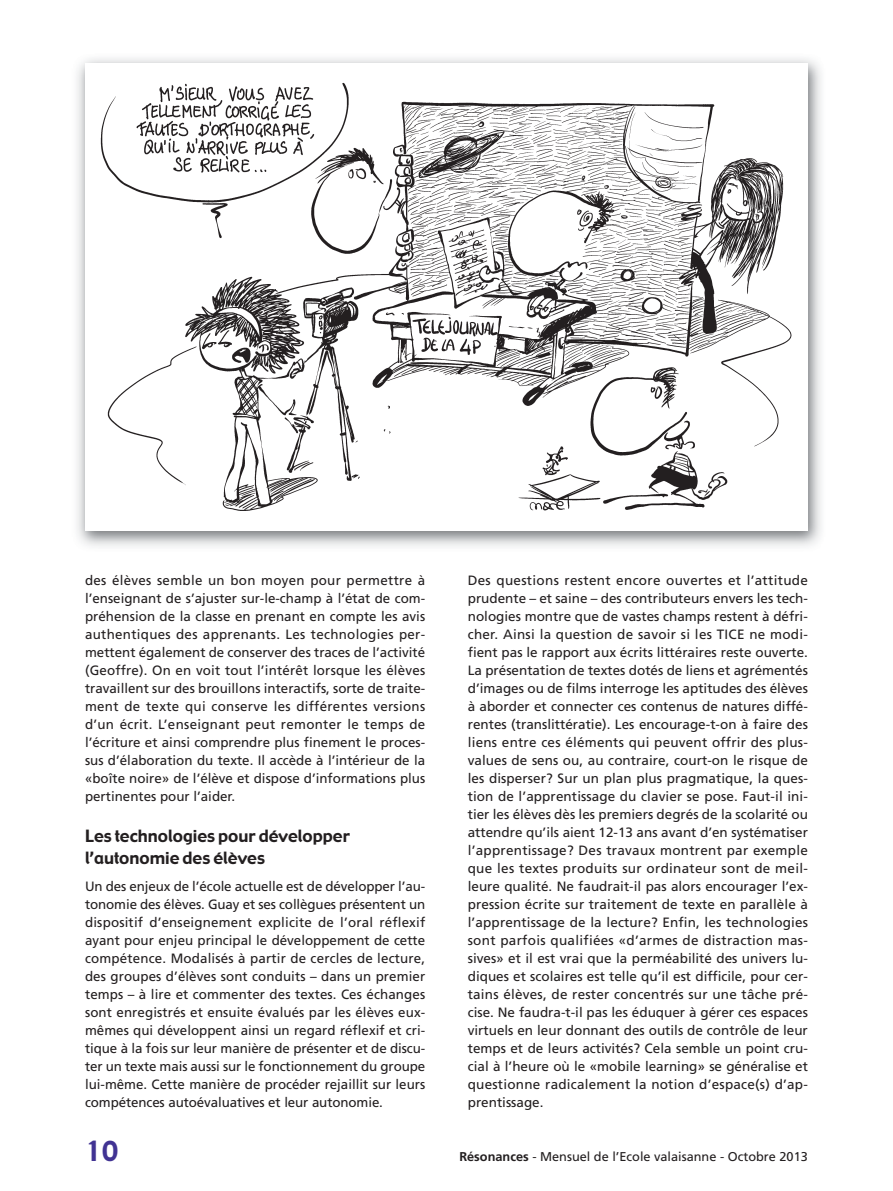
<style>
.page{position:relative;width:893px;height:1191px;background:#fff}
.page>*{position:absolute;margin:0;border:0;box-sizing:border-box;transform-origin:0 0}
.t1{font:27px "Gadget";color:#413393}
.t2{font:16.5px/22.5px "Gadget";color:#231f20}
.t3{font:13.5px/18px "Frutiger";color:#231f20;text-align:justify}
.t4{font:12.75px "Frutiger";color:#231f20}
.s1{font-weight:700}
</style>
<div class="page">
<img style="left:77px;top:58px;width:744px;height:489px">
<div style="left:85px;top:64px;width:723px;height:467px;background:#fff"></div>
<img style="left:100px;top:82px;width:692px;height:429px">
<p class="t3" style="left:85px;top:572px;width:342px">des élèves semble un bon moyen pour permettre à l’enseignant de s’ajuster sur-le-champ à l’état de com&shy;préhension de la classe en prenant en compte les avis authentiques des apprenants. Les technologies per&shy;mettent également de conserver des traces de l’activité (Geoffre). On en voit tout l’intérêt lorsque les élèves travaillent sur des brouillons interactifs, sorte de traite&shy;ment de texte qui conserve les différentes versions d’un écrit. L’enseignant peut remonter le temps de l’écriture et ainsi comprendre plus finement le proces&shy;sus d’élaboration du texte. Il accède à l’intérieur de la «boîte noire» de l’élève et dispose d’informations plus pertinentes pour l’aider.</p>
<p class="t2" style="left:85px;top:825px;width:266px">Les technologies pour développer l’autonomie des élèves</p>
<p class="t3" style="left:85px;top:878px;width:342px">Un des enjeux de l’école actuelle est de développer l’au&shy;tonomie des élèves. Guay et ses collègues présentent un dispositif d’enseignement explicite de l’oral réflexif ayant pour enjeu principal le développement de cette compétence. Modalisés à partir de cercles de lecture, des groupes d’élèves sont conduits – dans un premier temps – à lire et commenter des textes. Ces échanges sont enregistrés et ensuite évalués par les élèves eux&shy;mêmes qui développent ainsi un regard réflexif et cri&shy;tique à la fois sur leur manière de présenter et de discu&shy;ter un texte mais aussi sur le fonctionnement du groupe lui-même. Cette manière de procéder rejaillit sur leurs compétences autoévaluatives et leur autonomie.</p>
<p class="t3" style="left:468px;top:572px;width:342px">Des questions restent encore ouvertes et l’attitude prudente – et saine – des contributeurs envers les tech&shy;nologies montre que de vastes champs restent à défri&shy;cher. Ainsi la question de savoir si les TICE ne modi&shy;fient pas le rapport aux écrits littéraires reste ouverte.<br>La présentation de textes dotés de liens et agrémentés d’images ou de films interroge les aptitudes des élèves à aborder et connecter ces contenus de natures diffé&shy;rentes (translittératie). Les encourage-t-on à faire des liens entre ces éléments qui peuvent offrir des plus&shy;values de sens ou, au contraire, court-on le risque de les disperser? Sur un plan plus pragmatique, la ques&shy;tion de l’apprentissage du clavier se pose. Faut-il ini&shy;tier les élèves dès les premiers degrés de la scolarité ou attendre qu’ils aient 12-13 ans avant d’en systématiser l’apprentissage? Des travaux montrent par exemple que les textes produits sur ordinateur sont de meil&shy;leure qualité. Ne faudrait-il pas alors encourager l’ex&shy;pression écrite sur traitement de texte en parallèle à l’apprentissage de la lecture? Enfin, les technologies sont parfois qualifiées «d’armes de distraction mas&shy;sives» et il est vrai que la perméabilité des univers lu&shy;diques et scolaires est telle qu’il est difficile, pour cer&shy;tains élèves, de rester concentrés sur une tâche pré&shy;cise. Ne faudra-t-il pas les éduquer à gérer ces espaces virtuels en leur donnant des outils de contrôle de leur temps et de leurs activités? Cela semble un point cru&shy;cial à l’heure où le «mobile learning» se généralise et questionne radicalement la notion d’espace(s) d’ap&shy;prentissage.</p>
<h1 class="t1" style="left:85px;top:1141px;width:35px">10</h1>
<p class="t4" style="left:459px;top:1151px;width:350px"><span class="s1">Résonances</span> - Mensuel de l’Ecole valaisanne - Octobre 2013</p>
</div>
